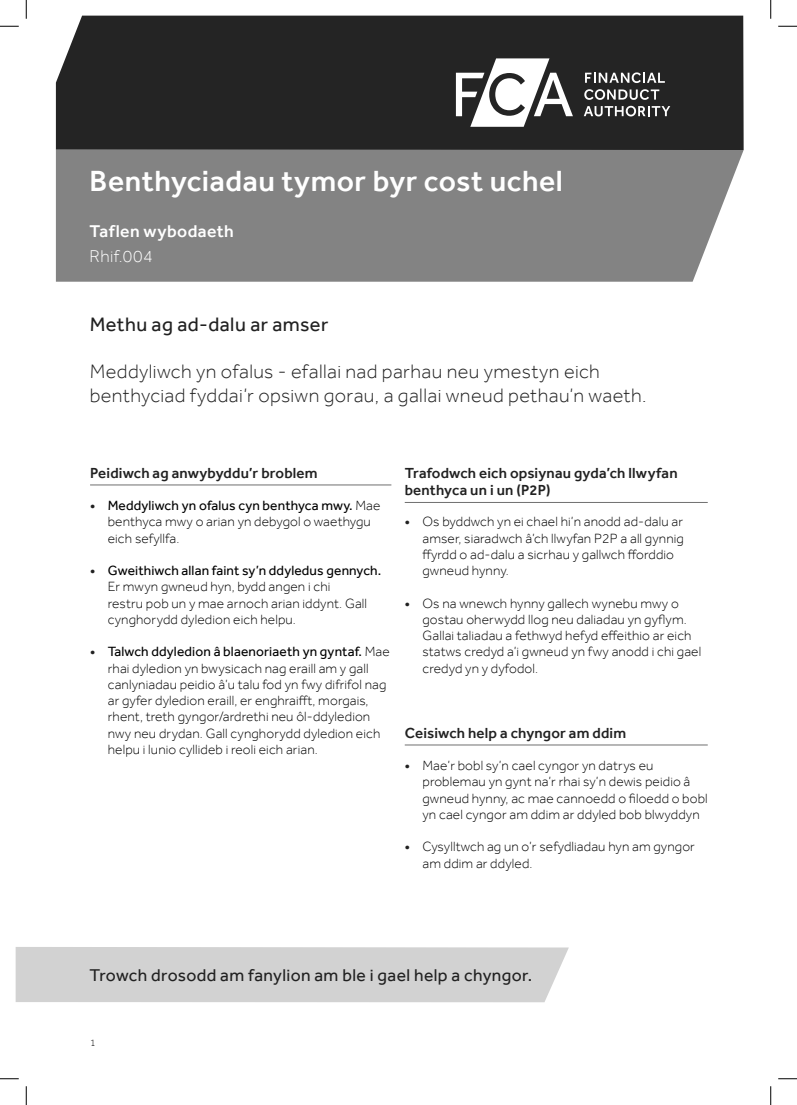
<style>
.page{position:relative;width:797px;height:1105px;background:#fff}
.page>*{position:absolute;margin:0;border:0;box-sizing:border-box;transform-origin:0 0}
.t1{font:500 30px "Effra";letter-spacing:.02em;color:#fff}
.t2{font:300 20px/23.8px "Effra";letter-spacing:.02em;color:#212121}
.t3{font:20px "Effra";letter-spacing:.025em;color:#212121}
.t4{font:17.5px "Effra";letter-spacing:.025em;color:#212121}
.t5{font:500 17.5px "Effra";letter-spacing:.025em;color:#fff}
.t6{font:300 17.5px "Effra";letter-spacing:.02em;color:#fff}
.t7{font:500 15px/17.5px "Effra";letter-spacing:.01em;color:#212121}
.t8{font:300 13.75px/16.2px "Effra";letter-spacing:.01em;color:#000}
.t9{font:300 10px "Effra";color:#000}
.s1{font-weight:500;color:#212121}
.s2{font-weight:400}
</style>
<div class="page">
<div style="left:56px;top:16px;width:687px;height:134px;background:#242424"></div>
<div style="left:56px;top:150px;width:687px;height:132px;background:#838383"></div>
<svg style="left:456px;top:58px;width:117px;height:69px"></svg>
<svg style="left:585px;top:72px;width:80px;height:11px"></svg>
<svg style="left:584px;top:89px;width:75px;height:11px"></svg>
<svg style="left:583px;top:106px;width:87px;height:10px"></svg>
<hr style="left:90px;top:485px;width:301px;height:1px;background:#6f6f6f">
<hr style="left:405px;top:502px;width:302px;height:1px;background:#6f6f6f">
<hr style="left:405px;top:745px;width:302px;height:1px;background:#6f6f6f">
<div style="left:16px;top:947px;width:553px;height:55px;background:#d2d2d2"></div>
<svg style="left:0;top:25px;width:19px;height:2px"></svg>
<svg style="left:778px;top:25px;width:19px;height:2px"></svg>
<svg style="left:0;top:1078px;width:19px;height:1px"></svg>
<svg style="left:778px;top:1078px;width:19px;height:1px"></svg>
<svg style="left:25px;top:0;width:2px;height:19px"></svg>
<svg style="left:25px;top:1086px;width:2px;height:19px"></svg>
<svg style="left:770px;top:0;width:1px;height:19px"></svg>
<svg style="left:770px;top:1086px;width:1px;height:19px"></svg>
<h1 class="t1" style="left:90px;top:163px;width:475px">Benthyciadau tymor byr cost uchel</h1>
<p class="t5" style="left:90px;top:221px;width:146px">Taflen wybodaeth</p>
<p class="t6" style="left:90px;top:245px;width:65px">Rhif.004</p>
<h2 class="t3" style="left:90px;top:312px;width:240px">Methu ag ad-dalu ar amser</h2>
<h2 class="t2" style="left:90px;top:360px;width:558px">Meddyliwch yn ofalus - efallai nad parhau neu ymestyn eich benthyciad fyddai’r opsiwn gorau, a gallai wneud pethau’n waeth.</h2>
<p class="t7" style="left:90px;top:464px;width:229px">Peidiwch ag anwybyddu’r broblem</p>
<p class="t8" style="left:108px;top:497px;width:274px;text-indent:-18px"><span class="s1">•</span> <span class="s2">Meddyliwch yn ofalus cyn benthyca mwy.</span> Mae benthyca mwy o arian yn debygol o waethygu eich sefyllfa.</p>
<p class="t8" style="left:108px;top:562px;width:275px;text-indent:-18px"><span class="s1">•</span> <span class="s2">Gweithiwch allan faint sy’n ddyledus gennych.<br></span>Er mwyn gwneud hyn, bydd angen i chi<br>restru pob un y mae arnoch arian iddynt. Gall cynghorydd dyledion eich helpu.</p>
<p class="t8" style="left:108px;top:643px;width:283px;text-indent:-18px"><span class="s1">•</span> <span class="s2">Talwch ddyledion â blaenoriaeth yn gyntaf.</span> Mae rhai dyledion yn bwysicach nag eraill am y gall canlyniadau peidio â’u talu fod yn fwy difrifol nag ar gyfer dyledion eraill, er enghraifft, morgais, rhent, treth gyngor/ardrethi neu ôl-ddyledion nwy neu drydan. Gall cynghorydd dyledion eich helpu i lunio cyllideb i reoli eich arian.</p>
<p class="t7" style="left:405px;top:464px;width:274px">Trafodwch eich opsiynau gyda’ch llwyfan benthyca un i un (P2P)</p>
<p class="t8" style="left:422px;top:513px;width:263px;text-indent:-18px"><span class="s1">•</span> Os byddwch yn ei chael hi’n anodd ad-dalu ar amser, siaradwch â’ch llwyfan P2P a all gynnig ffyrdd o ad-dalu a sicrhau y gallwch fforddio gwneud hynny.</p>
<p class="t8" style="left:422px;top:595px;width:280px;text-indent:-18px"><span class="s1">•</span> Os na wnewch hynny gallech wynebu mwy o gostau oherwydd llog neu daliadau yn gyflym.<br>Gallai taliadau a fethwyd hefyd effeithio ar eich statws credyd a’i gwneud yn fwy anodd i chi gael credyd yn y dyfodol.</p>
<p class="t7" style="left:405px;top:724px;width:223px">Ceisiwch help a chyngor am ddim</p>
<p class="t8" style="left:422px;top:757px;width:287px;text-indent:-18px"><span class="s1">•</span> Mae’r bobl sy’n cael cyngor yn datrys eu problemau yn gynt na’r rhai sy’n dewis peidio â gwneud hynny, ac mae cannoedd o filoedd o bobl yn cael cyngor am ddim ar ddyled bob blwyddyn</p>
<p class="t8" style="left:422px;top:838px;width:274px;text-indent:-18px"><span class="s1">•</span> Cysylltwch ag un o’r sefydliadau hyn am gyngor am ddim ar ddyled.</p>
<p class="t4" style="left:90px;top:964px;width:444px">Trowch drosodd am fanylion am ble i gael help a chyngor.</p>
<p class="t9" style="left:90px;top:1037px;width:7px">1</p>
</div>
